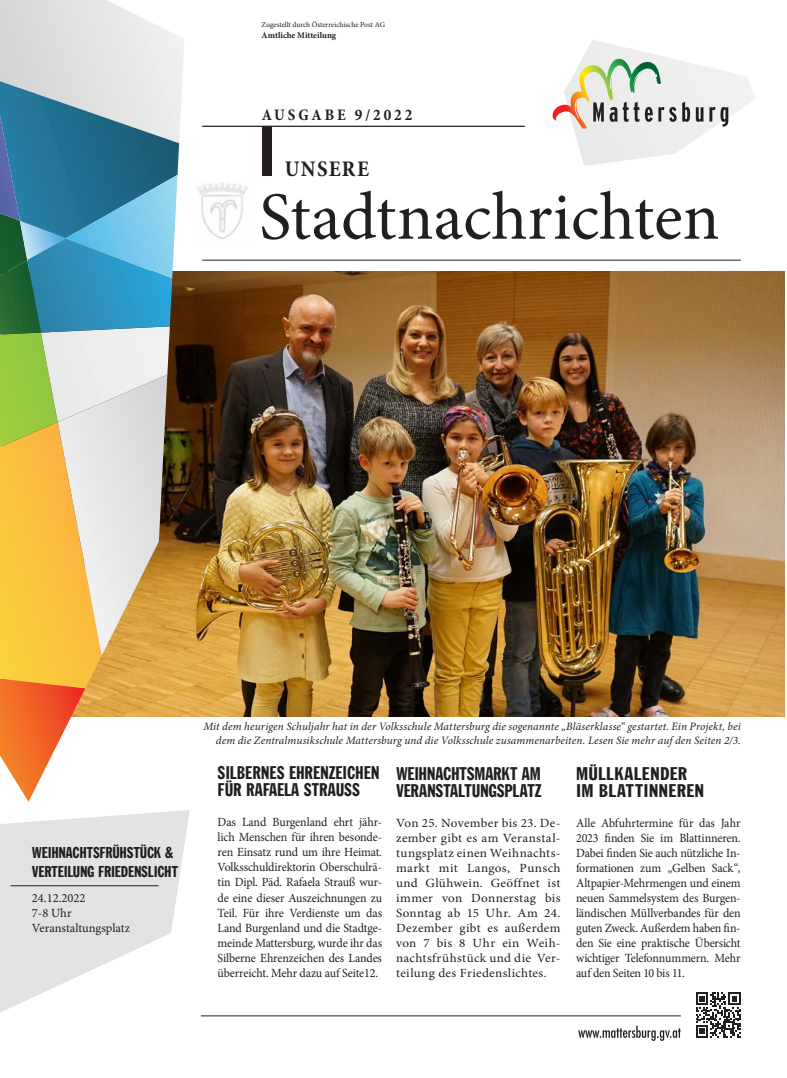
<style>
.page{position:relative;width:787px;height:1078px;background:#fff}
.page>*{position:absolute;margin:0;border:0;box-sizing:border-box;transform-origin:0 0}
.t1{font:67.5px "Minion Pro";color:#231f20}
.t2{font:700 condensed 22.5px "Minion Pro";letter-spacing:.06em;color:#231f20}
.t3{font:expanded 17.5px/17.5px "Franklin Goth";letter-spacing:-.01em;color:#231f20;scale:.95 1}
.t4{font:expanded 17.5px "Franklin Goth";letter-spacing:-.01em;color:#231f20;scale:1.05 1}
.t5{font:expanded 17.5px "Franklin Goth";letter-spacing:.01em;color:#231f20;scale:1.05 1}
.t6{font:700 condensed 16.25px "Minion Pro";letter-spacing:.18em;color:#231f20}
.t7{font:expanded 15px/18.8px "Franklin Goth";letter-spacing:-.02em;color:#231f20;scale:.95 1}
.ÜBERSCHRIFTNEU{font:12.5px/15px "Minion Pro";letter-spacing:-.01em;color:#231f20;text-align:justify;scale:.96 1}
.ÜBERSCHRIFTNEU-2{font:12.5px/15px "Minion Pro";letter-spacing:-.01em;color:#231f20;text-align:justify;scale:1.05 1}
.ÜBERSCHRIFTNEU-3{font:12.5px "Minion Pro";letter-spacing:-.01em;color:#231f20}
.t8{font:italic 11.25px/13.8px "Minion Pro";letter-spacing:.01em;color:#231f20;text-align:right}
.t9{font:700 8.75px "Minion Pro";color:#231f20}
.t10{font:7.5px "Minion Pro";letter-spacing:-.005em;color:#231f20}
</style>
<div class="page">
<svg style="left:0;top:810px;width:190px;height:202px;fill:#e1e2e4"></svg>
<hr style="left:11px;top:885px;width:147px;height:1px;background:#231f20">
<hr style="left:202px;top:260px;width:538px;height:1px;background:#231f20">
<img style="left:197px;top:182px;width:51px;height:57px">
<hr style="left:202px;top:126px;width:323px;height:1px;background:#231f20">
<div style="left:262px;top:127px;width:9px;height:49px;background:#231f20"></div>
<hr style="left:201px;top:1015px;width:479px;height:1px;background:#231f20">
<svg style="left:578px;top:1025px;width:102px;height:15px"></svg>
<svg style="left:564px;top:40px;width:192px;height:126px"></svg>
<svg style="left:696px;top:992px;width:44px;height:45px"></svg>
<img style="left:184px;top:271px;width:600px;height:445px">
<svg style="left:0;top:0;width:184px;height:801px;background:#b4b79c"></svg>
<p class="t10" style="left:261px;top:19px;width:125px">Zugestellt durch Österreichische Post AG</p>
<p class="t9" style="left:261px;top:29px;width:76px">Amtliche Mitteilung</p>
<p class="t6" style="left:262px;top:103px;width:152px">AUSGABE 9/2022</p>
<p class="t2" style="left:285px;top:153px;width:86px">UNSERE</p>
<p class="t1" style="left:259px;top:172px;width:462px">Stadtnachrichten</p>
<p class="t7" style="left:32px;top:842px;width:155px">WEIHNACHTSFRÜHSTÜCK &amp;<br>VERTEILUNG FRIEDENSLICHT</p>
<p class="ÜBERSCHRIFTNEU-3" style="left:32px;top:889px;width:55px">24.12.2022</p>
<p class="ÜBERSCHRIFTNEU-3" style="left:32px;top:904px;width:41px">7-8 Uhr</p>
<p class="ÜBERSCHRIFTNEU-3" style="left:32px;top:919px;width:100px">Veranstaltungsplatz</p>
<p class="t8" style="left:203px;top:719px;width:539px">Mit dem heurigen Schuljahr hat in der Volksschule Mattersburg die sogenannte „Bläserklasse“ gestartet. Ein Projekt, bei dem die Zentralmusikschule Mattersburg und die Volksschule zusammenarbeiten. Lesen Sie mehr auf den Seiten 2/3.</p>
<p class="t3" style="left:217px;top:763px;width:172px">SILBERNES EHRENZEICHEN<br>FÜR RAFAELA STRAUSS</p>
<p class="ÜBERSCHRIFTNEU" style="left:217px;top:814px;width:173px">Das Land Burgenland ehrt jähr&shy;lich Menschen für ihren besonde&shy;ren Einsatz rund um ihre Heimat.<br>Volksschuldirektorin Oberschulrä&shy;tin Dipl. Päd. Rafaela Strauß wur&shy;de eine dieser Auszeichnungen zu Teil. Für ihre Verdienste um das Land Burgenland und die Stadtge&shy;meinde Mattersburg, wurde ihr das Silberne Ehrenzeichen des Landes überreicht. Mehr dazu auf Seite12.</p>
<p class="t5" style="left:576px;top:763px;width:108px">MÜLLKALENDER</p>
<p class="t4" style="left:576px;top:780px;width:124px">IM BLATTINNEREN</p>
<p class="ÜBERSCHRIFTNEU" style="left:576px;top:815px;width:173px">Alle Abfuhrtermine für das Jahr 2023 finden Sie im Blattinneren.<br>Dabei finden Sie auch nützliche In&shy;formationen zum „Gelben Sack“, Altpapier-Mehrmengen und einem neuen Sammelsystem des Burgen&shy;ländischen Müllverbandes für den guten Zweck. Außerdem haben fin&shy;den Sie eine praktische Übersicht wichtiger Telefonnummern. Mehr auf den Seiten 10 bis 11.</p>
<p class="t3" style="left:396px;top:764px;width:154px">WEIHNACHTSMARKT AM<br>VERANSTALTUNGSPLATZ</p>
<p class="ÜBERSCHRIFTNEU-2" style="left:396px;top:815px;width:158px">Von 25. November bis 23. De&shy;zember gibt es am Veranstal&shy;tungsplatz einen Weihnachts&shy;markt mit Langos, Punsch und Glühwein. Geöffnet ist immer von Donnerstag bis Sonntag ab 15 Uhr. Am 24.<br>Dezember gibt es außerdem von 7 bis 8 Uhr ein Weih&shy;nachtsfrühstück und die Ver&shy;teilung des Friedenslichtes.</p>
</div>
